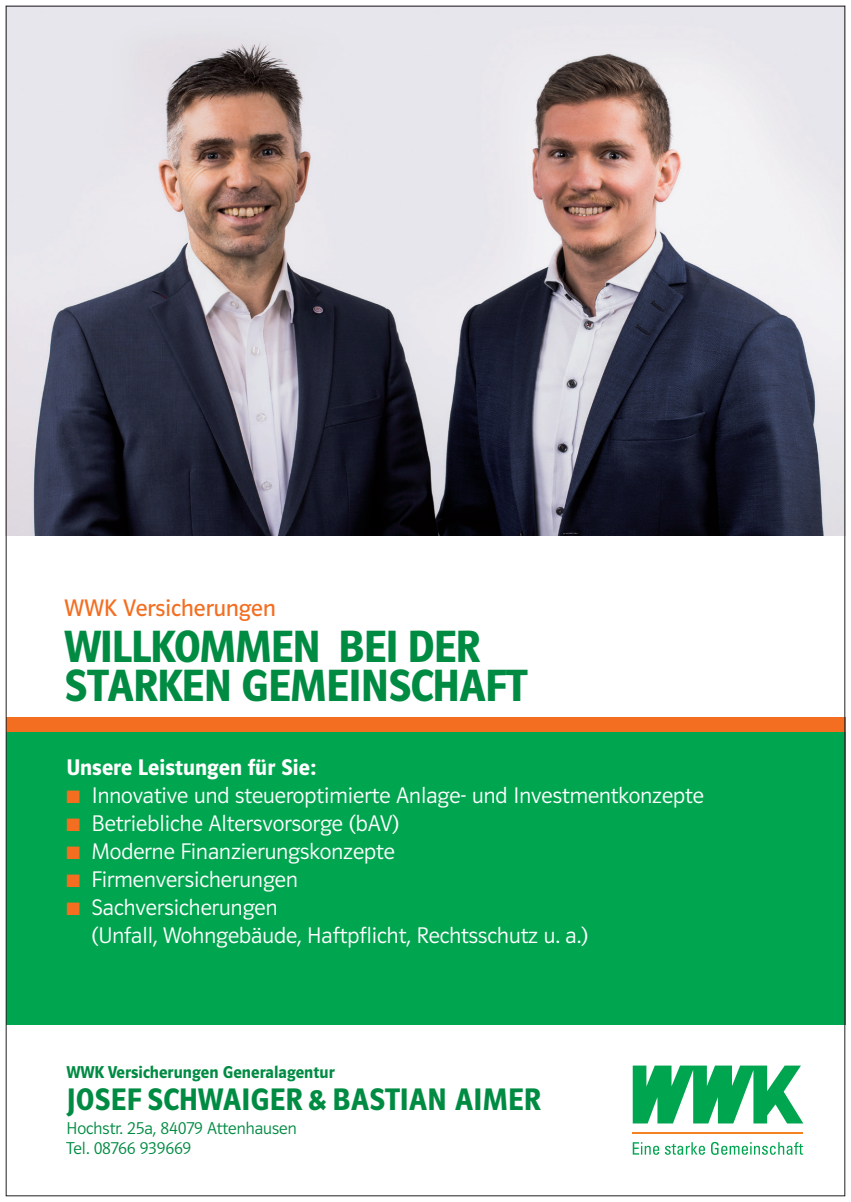
<style>
.page{position:relative;width:851px;height:1202px;background:#fff}
.page>*{position:absolute;margin:0;border:0;box-sizing:border-box;transform-origin:0 0}
.t1{font:600 46.8px/39.2px "WWK Polo 66";letter-spacing:-.02em;color:#008b43}
.t2{font:600 32.2px "WWK Polo 66";color:#008b43}
.t3{font:24.8px "WWK Polo 66 Buch";color:#f36e21}
.t4{font:23.4px/28px "WWK Polo 66 Leicht";color:#fff}
.t5{font:600 23.4px "WWK Polo 66";color:#fff}
.t6{font:17.8px/20.4px "WWK Polo 66 Leicht";color:#008b43}
.t7{font:600 17.8px "WWK Polo 66";color:#008b43}
.s1{color:#f36e21}
</style>
<div class="page">
<div style="left:6px;top:717px;width:839px;height:308px;background:#00a54f"></div>
<div style="left:6px;top:717px;width:839px;height:14px;background:#f36e21"></div>
<svg style="left:632px;top:1065px;width:171px;height:58px"></svg>
<hr style="left:632px;top:1132px;width:171px;height:2px;background:#f58220">
<svg style="left:632px;top:1142px;width:73px;height:13px"></svg>
<svg style="left:711px;top:1142px;width:92px;height:13px"></svg>
<img style="left:8px;top:8px;width:835px;height:527px">
<p class="t3" style="left:64px;top:594px;width:213px">WWK Versicherungen</p>
<h1 class="t1" style="left:64px;top:627px;width:464px">WILLKOMMEN BEI DER<br>STARKEN GEMEINSCHAFT</h1>
<p class="t5" style="left:66px;top:755px;width:251px">Unsere Leistungen für Sie:</p>
<p class="t4" style="left:66px;top:781px;width:639px"><span class="s1">■</span> Innovative und steueroptimierte Anlage- und Investmentkonzepte</p>
<p class="t4" style="left:66px;top:809px;width:334px"><span class="s1">■</span> Betriebliche Altersvorsorge (bAV)</p>
<p class="t4" style="left:66px;top:837px;width:330px"><span class="s1">■</span> Moderne Finanzierungskonzepte</p>
<p class="t4" style="left:66px;top:865px;width:233px"><span class="s1">■</span> Firmenversicherungen</p>
<p class="t4" style="left:91px;top:893px;width:498px;text-indent:-25px"><span class="s1">■</span> Sachversicherungen<br>(Unfall, Wohngebäude, Haftpflicht, Rechtsschutz u. a.)</p>
<p class="t7" style="left:67px;top:1062px;width:270px">WWK Versicherungen Generalagentur</p>
<h2 class="t2" style="left:67px;top:1082px;width:476px">JOSEF SCHWAIGER &amp; BASTIAN AIMER</h2>
<p class="t6" style="left:67px;top:1118px;width:231px">Hochstr. 25a, 84079 Attenhausen<br>Tel. 08766 939669</p>
</div>
